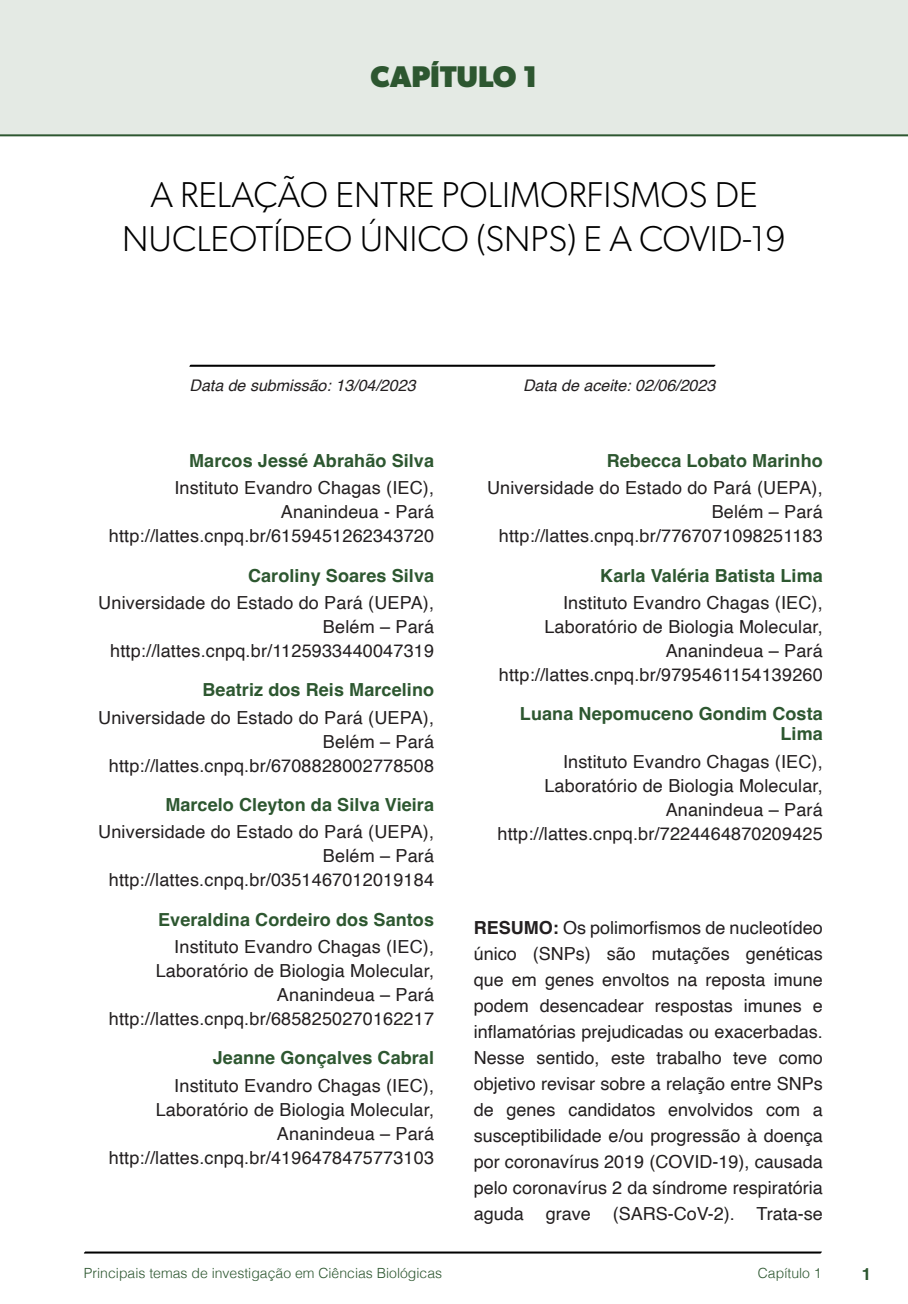
<style>
.page{position:relative;width:908px;height:1304px;background:#fff}
.page>*{position:absolute;margin:0;border:0;box-sizing:border-box;transform-origin:0 0}
.t1{font:300 36px/44px "Gibson";color:#000;text-align:center}
.t2{font:700 30px "Gibson";color:#2d5730}
.t3{font:18px/24px "Helvetica";letter-spacing:.01em;color:#231f20;text-align:right}
.t4{font:700 18px/20px "Helvetica";letter-spacing:.005em;color:#2d5730;text-align:right}
.t5{font:700 16.8px "Helvetica";color:#2d5730}
.t6{font:italic 16px "Helvetica";color:#231f20}
.t7{font:300 14px "Helvetica";color:#2d5730}
.s1{font-weight:700}
</style>
<div class="page">
<svg style="left:84px;top:1251px;width:737px;height:3px;background:#515151"></svg>
<div style="left:0;top:0;width:907px;height:136px;background:#e4eae4"></div>
<svg style="left:189px;top:364px;width:526px;height:3px;background:#4f4f4f"></svg>
<div style="left:64px;top:74px;width:61px;height:54px;background:#e4eae4"></div>
<h2 class="t2" style="left:370px;top:58px;width:168px">CAPÍTULO 1</h2>
<h1 class="t1" style="left:122px;top:172px;width:664px">A RELAÇÃO ENTRE POLIMORFISMOS DE<br>NUCLEOTÍDEO ÚNICO (SNPS) E A COVID-19</h1>
<p class="t6" style="left:189px;top:373px;width:227px">Data de submissão: 13/04/2023</p>
<p class="t6" style="left:523px;top:373px;width:194px">Data de aceite: 02/06/2023</p>
<p class="t4" style="left:189px;top:453px;width:246px">Marcos Jessé Abrahão Silva</p>
<p class="t3" style="left:109px;top:477px;width:326px">Instituto Evandro Chagas (IEC),<br>Ananindeua - Pará http://lattes.cnpq.br/6159451262343720</p>
<p class="t4" style="left:248px;top:567px;width:187px">Caroliny Soares Silva</p>
<p class="t3" style="left:98px;top:591px;width:337px">Universidade do Estado do Pará (UEPA),<br>Belém – Pará http://lattes.cnpq.br/1125933440047319</p>
<p class="t4" style="left:202px;top:682px;width:233px">Beatriz dos Reis Marcelino</p>
<p class="t3" style="left:98px;top:706px;width:337px">Universidade do Estado do Pará (UEPA),<br>Belém – Pará http://lattes.cnpq.br/6708828002778508</p>
<p class="t4" style="left:165px;top:797px;width:270px">Marcelo Cleyton da Silva Vieira</p>
<p class="t3" style="left:98px;top:821px;width:337px">Universidade do Estado do Pará (UEPA),<br>Belém – Pará http://lattes.cnpq.br/0351467012019184</p>
<p class="t4" style="left:158px;top:911px;width:277px">Everaldina Cordeiro dos Santos</p>
<p class="t3" style="left:109px;top:935px;width:326px">Instituto Evandro Chagas (IEC), Laboratório de Biologia Molecular, Ananindeua – Pará http://lattes.cnpq.br/6858250270162217</p>
<p class="t4" style="left:213px;top:1050px;width:223px">Jeanne Gonçalves Cabral</p>
<p class="t3" style="left:109px;top:1074px;width:326px">Instituto Evandro Chagas (IEC), Laboratório de Biologia Molecular, Ananindeua – Pará http://lattes.cnpq.br/4196478475773103</p>
<p class="t4" style="left:606px;top:453px;width:217px">Rebecca Lobato Marinho</p>
<p class="t3" style="left:487px;top:477px;width:337px">Universidade do Estado do Pará (UEPA),<br>Belém – Pará http://lattes.cnpq.br/7767071098251183</p>
<p class="t4" style="left:600px;top:567px;width:224px">Karla Valéria Batista Lima</p>
<p class="t3" style="left:498px;top:591px;width:325px">Instituto Evandro Chagas (IEC), Laboratório de Biologia Molecular, Ananindeua – Pará http://lattes.cnpq.br/9795461154139260</p>
<p class="t4" style="left:519px;top:706px;width:304px">Luana Nepomuceno Gondim Costa<br>Lima</p>
<p class="t3" style="left:497px;top:750px;width:326px">Instituto Evandro Chagas (IEC), Laboratório de Biologia Molecular, Ananindeua – Pará http://lattes.cnpq.br/7224464870209425</p>
<p class="t3" style="left:473px;top:915px;width:350px;line-height:26px;text-align:justify"><span class="s1">RESUMO:</span> Os polimorfismos de nucleotídeo único (SNPs) são mutações genéticas que em genes envoltos na reposta imune podem desencadear respostas imunes e inflamatórias prejudicadas ou exacerbadas.<br>Nesse sentido, este trabalho teve como objetivo revisar sobre a relação entre SNPs de genes candidatos envolvidos com a susceptibilidade e/ou progressão à doença por coronavírus 2019 (COVID-19), causada pelo coronavírus 2 da síndrome respiratória aguda grave (SARS-CoV-2). Trata-se</p>
<p class="t7" style="left:84px;top:1261px;width:359px">Principais temas de investigação em Ciências Biológicas</p>
<p class="t7" style="left:757px;top:1261px;width:65px">Capítulo 1</p>
<p class="t5" style="left:861px;top:1264px;width:11px">1</p>
</div>
